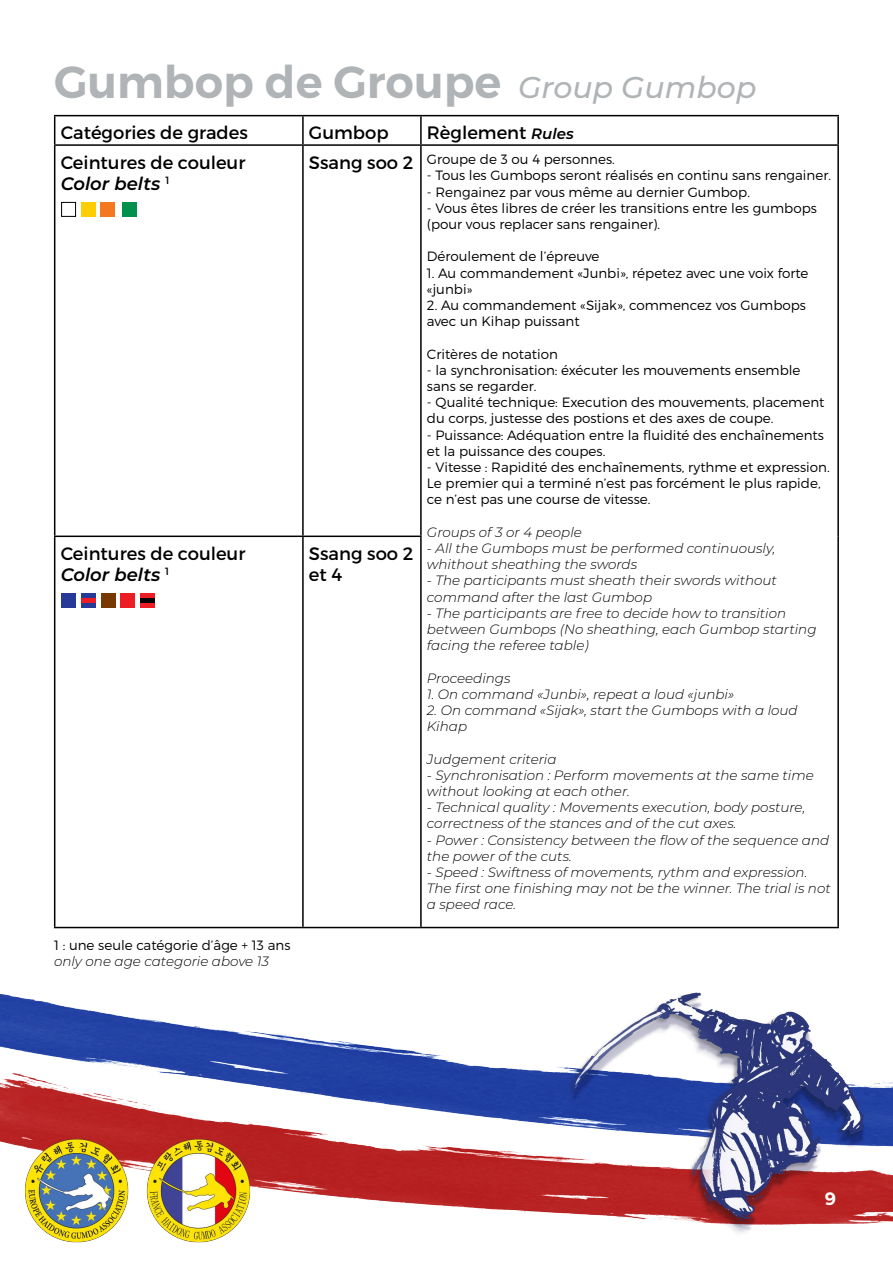
<style>
.page{position:relative;width:893px;height:1263px;background:#fff}
.page>*{position:absolute;margin:0;border:0;box-sizing:border-box;transform-origin:0 0}
.t1{font:600 45px "Montserrat";color:#b1b4b6}
.t2{font:18px/21.6px "Montserrat";color:#000}
.t3{font:600 18px "Montserrat";color:#fff}
.t4{font:300 13.5px/16.2px "Montserrat";color:#000}
.t5{font:italic 300 13.5px/16.2px "Montserrat";color:#000}
.s1{font-weight:500;font-style:italic;font-size:30px}
.s2{font-weight:600;font-style:italic;font-size:15px}
.s3{font-weight:600;font-style:italic}
.s4{font-weight:400;font-size:18px}
</style>
<div class="page">
<img style="left:0;top:992px;width:893px;height:251px">
<hr style="left:54px;top:115px;width:249px;height:1px;background:#000">
<svg style="left:54px;top:116px;width:1px;height:28px"></svg>
<hr style="left:303px;top:115px;width:118px;height:1px;background:#000">
<hr style="left:302px;top:116px;width:2px;height:28px;background:#000">
<hr style="left:421px;top:115px;width:418px;height:1px;background:#000">
<hr style="left:420px;top:116px;width:2px;height:28px;background:#000">
<hr style="left:837px;top:116px;width:2px;height:28px;background:#000">
<hr style="left:54px;top:144px;width:249px;height:2px;background:#000">
<hr style="left:54px;top:146px;width:1px;height:389px;background:#000">
<hr style="left:303px;top:144px;width:118px;height:2px;background:#000">
<hr style="left:302px;top:146px;width:2px;height:389px;background:#000">
<hr style="left:421px;top:144px;width:418px;height:2px;background:#000">
<hr style="left:420px;top:146px;width:2px;height:389px;background:#000">
<hr style="left:837px;top:146px;width:2px;height:390px;background:#000">
<hr style="left:54px;top:535px;width:249px;height:2px;background:#000">
<hr style="left:54px;top:537px;width:1px;height:390px;background:#000">
<hr style="left:303px;top:535px;width:119px;height:2px;background:#000">
<hr style="left:302px;top:537px;width:2px;height:390px;background:#000">
<hr style="left:420px;top:537px;width:2px;height:390px;background:#000">
<hr style="left:837px;top:536px;width:2px;height:391px;background:#000">
<hr style="left:54px;top:927px;width:249px;height:1px;background:#000">
<hr style="left:303px;top:927px;width:118px;height:1px;background:#000">
<hr style="left:421px;top:927px;width:418px;height:1px;background:#000">
<div style="left:61px;top:202px;width:15px;height:15px;border:1px solid #000"></div>
<div style="left:81px;top:202px;width:14px;height:14px;background:#ffcd03"></div>
<div style="left:101px;top:202px;width:14px;height:14px;background:#f47721"></div>
<div style="left:122px;top:202px;width:14px;height:14px;background:#00924c"></div>
<div style="left:61px;top:594px;width:15px;height:14px;background:#283a97"></div>
<div style="left:81px;top:594px;width:14px;height:14px;background:#283a97"></div>
<hr style="left:81px;top:599px;width:14px;height:4px;background:#ed1d24">
<div style="left:101px;top:594px;width:14px;height:14px;background:#783900"></div>
<div style="left:121px;top:594px;width:14px;height:14px;background:#ed1d24"></div>
<div style="left:140px;top:594px;width:14px;height:14px;background:#ed1d24"></div>
<hr style="left:140px;top:599px;width:14px;height:4px;background:#000">
<h1 class="t1" style="left:54px;top:54px;width:704px">Gumbop de Groupe <span class="s1">Group Gumbop</span></h1>
<h2 class="t2" style="left:61px;top:122px;width:189px">Catégories de grades</h2>
<h2 class="t2" style="left:309px;top:122px;width:81px">Gumbop</h2>
<h2 class="t2" style="left:427px;top:122px;width:148px">Règlement <span class="s2">Rules</span></h2>
<h2 class="t2" style="left:61px;top:151px;width:186px">Ceintures de couleur<br><span class="s3">Color belts</span> <sup>1</sup></h2>
<p class="t4" style="left:309px;top:151px;width:307px"><span class="s4">Ssang soo 2</span> Groupe de 3 ou 4 personnes.</p>
<p class="t4" style="left:427px;top:167px;width:406px">- Tous les Gumbops seront réalisés en continu sans rengainer.</p>
<p class="t4" style="left:427px;top:183px;width:325px">- Rengainez par vous même au dernier Gumbop.</p>
<p class="t4" style="left:427px;top:200px;width:391px">- Vous êtes libres de créer les transitions entre les gumbops (pour vous replacer sans rengainer).</p>
<p class="t4" style="left:427px;top:248px;width:174px">Déroulement de l’épreuve</p>
<p class="t4" style="left:427px;top:264px;width:383px">1. Au commandement «Junbi», répetez avec une voix forte «junbi»</p>
<p class="t4" style="left:427px;top:297px;width:381px">2. Au commandement «Sijak», commencez vos Gumbops avec un Kihap puissant</p>
<p class="t4" style="left:427px;top:345px;width:133px">Critères de notation</p>
<p class="t4" style="left:427px;top:362px;width:375px">- la synchronisation: éxécuter les mouvements ensemble sans se regarder.</p>
<p class="t4" style="left:427px;top:394px;width:399px">- Qualité technique: Execution des mouvements, placement du corps, justesse des postions et des axes de coupe.</p>
<p class="t4" style="left:427px;top:426px;width:399px">- Puissance: Adéquation entre la fluidité des enchaînements et la puissance des coupes.</p>
<p class="t4" style="left:427px;top:459px;width:404px">- Vitesse : Rapidité des enchaînements, rythme et expression.<br>Le premier qui a terminé n’est pas forcément le plus rapide, ce n’est pas une course de vitesse.</p>
<p class="t5" style="left:427px;top:523px;width:156px">Groups of 3 or 4 people</p>
<p class="t5" style="left:427px;top:540px;width:350px">- All the Gumbops must be performed continuously, whithout sheathing the swords</p>
<p class="t5" style="left:427px;top:572px;width:351px">- The participants must sheath their swords without command after the last Gumbop</p>
<p class="t5" style="left:427px;top:604px;width:391px">- The participants are free to decide how to transition between Gumbops (No sheathing, each Gumbop starting facing the referee table)</p>
<p class="t5" style="left:427px;top:669px;width:85px">Proceedings</p>
<p class="t5" style="left:427px;top:685px;width:309px">1. On command «Junbi», repeat a loud «junbi»</p>
<p class="t5" style="left:427px;top:702px;width:372px">2. On command «Sijak», start the Gumbops with a loud<br>Kihap</p>
<p class="t5" style="left:427px;top:750px;width:131px">Judgement criteria</p>
<p class="t5" style="left:427px;top:766px;width:388px">- Synchronisation : Perform movements at the same time without looking at each other.</p>
<p class="t5" style="left:427px;top:799px;width:380px">- Technical quality : Movements execution, body posture, correctness of the stances and of the cut axes.</p>
<p class="t5" style="left:427px;top:831px;width:404px">- Power : Consistency between the flow of the sequence and the power of the cuts.</p>
<p class="t5" style="left:427px;top:864px;width:405px">- Speed : Swiftness of movements, rythm and expression.<br>The first one finishing may not be the winner. The trial is not a speed race.</p>
<h2 class="t2" style="left:61px;top:542px;width:186px">Ceintures de couleur<br><span class="s3">Color belts</span> <sup>1</sup></h2>
<h2 class="t2" style="left:309px;top:542px;width:106px">Ssang soo 2 et 4</h2>
<p class="t4" style="left:54px;top:937px;width:238px">1 : une seule catégorie d’âge + 13 ans</p>
<p class="t5" style="left:54px;top:953px;width:217px">only one age categorie above 13</p>
<h2 class="t3" style="left:825px;top:1187px;width:13px">9</h2>
</div>
